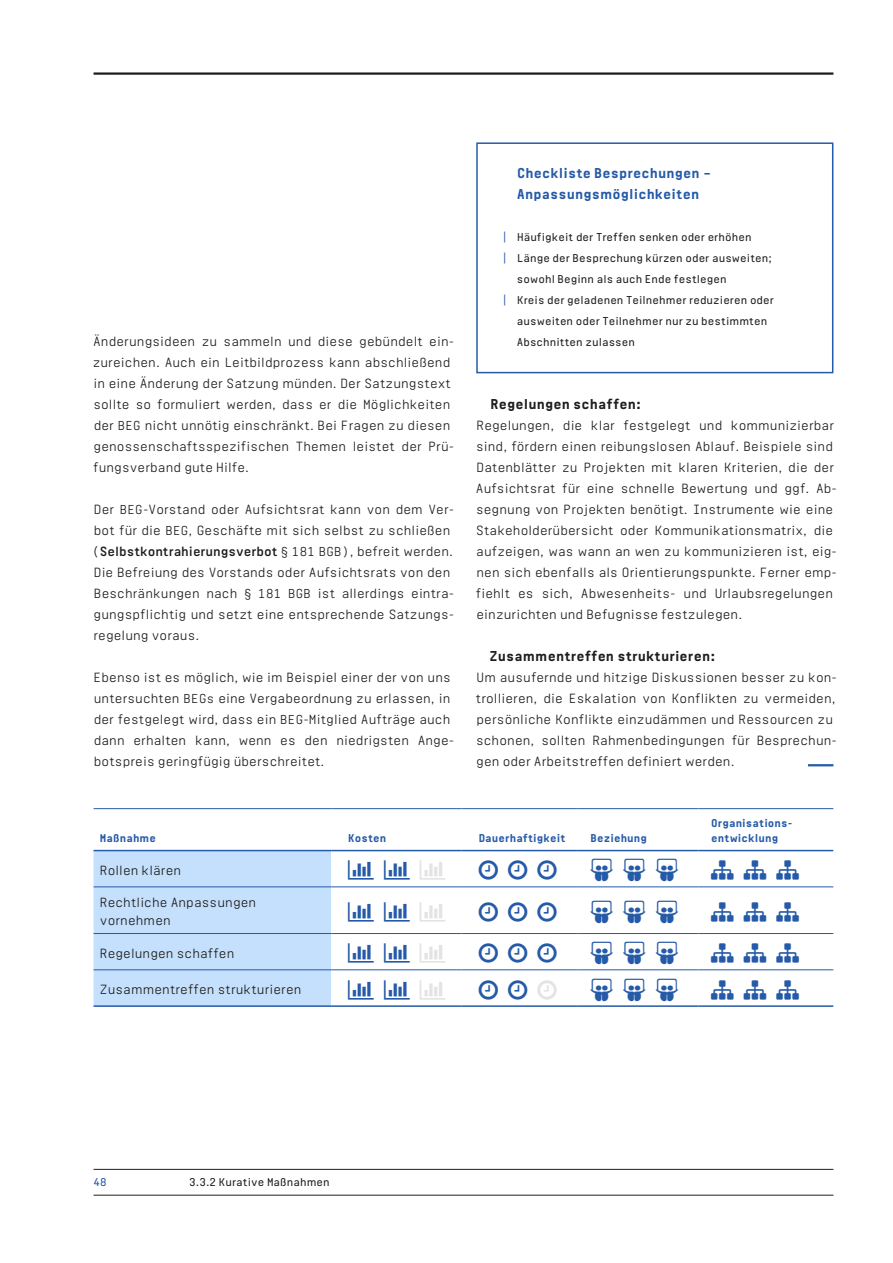
<style>
.page{position:relative;width:893px;height:1263px;background:#fff}
.page>*{position:absolute;margin:0;border:0;box-sizing:border-box;transform-origin:0 0}
.t1{font:22.5px "Font Awesome";color:#255aa8}
.t2{font:900 15.6px "Realtime";letter-spacing:.005em;color:#1d1d1b}
.t3{font:900 15.6px/21px "Realtime";letter-spacing:.005em;color:#255aa8}
.t4{font:14.55px/21px "Realtime";letter-spacing:.005em;color:#1d1d1b}
.t5{font:600 12.3px "Realtime";letter-spacing:.005em;color:#1d1d1b}
.t6{font:900 12.3px/15px "Realtime";letter-spacing:.005em;color:#255aa8}
.t7{font:600 12.3px "Realtime";color:#255aa8}
.s1{font-size:14.1px}
.s2{font-weight:700}
.s3{color:#255aa8}
</style>
<div class="page">
<hr style="left:808px;top:764px;width:25px;height:2px;background:#255aa8">
<div style="left:476px;top:142px;width:357px;height:231px;border:2px solid #255aa8"></div>
<hr style="left:94px;top:808px;width:237px;height:1px;background:#255aa8">
<hr style="left:331px;top:808px;width:131px;height:1px;background:#255aa8">
<hr style="left:462px;top:808px;width:116px;height:1px;background:#255aa8">
<hr style="left:578px;top:808px;width:120px;height:1px;background:#255aa8">
<hr style="left:698px;top:808px;width:135px;height:1px;background:#255aa8">
<hr style="left:94px;top:1005px;width:237px;height:2px;background:#255aa8">
<hr style="left:331px;top:1005px;width:131px;height:2px;background:#255aa8">
<hr style="left:462px;top:1005px;width:116px;height:2px;background:#255aa8">
<hr style="left:578px;top:1005px;width:120px;height:2px;background:#255aa8">
<hr style="left:698px;top:1005px;width:135px;height:2px;background:#255aa8">
<hr style="left:94px;top:1169px;width:739px;height:1px;background:#1d1d1b">
<hr style="left:94px;top:1195px;width:739px;height:1px;background:#1d1d1b">
<hr style="left:94px;top:72px;width:739px;height:3px;background:#1d1d1b">
<svg style="left:94px;top:809px;width:739px;height:197px"></svg>
<p class="t4" style="left:93px;top:330px;width:363px">Änderungsideen zu sammeln und diese gebündelt ein&shy;zureichen. Auch ein Leitbildprozess kann abschließend in eine Änderung der Satzung münden. Der Satzungstext sollte so formuliert werden, dass er die Möglichkeiten der <span class="s1">BEG</span> nicht unnötig einschränkt. Bei Fragen zu diesen genossenschaftsspezifischen Themen leistet der Prü&shy;fungsverband gute Hilfe.</p>
<p class="t4" style="left:92px;top:498px;width:364px">Der <span class="s1">BEG</span>-Vorstand oder Aufsichtsrat kann von dem Ver&shy;bot für die <span class="s1">BEG</span>, Geschäfte mit sich selbst zu schließen (<span class="s2">Selbstkontrahierungsverbot</span> <span class="s1">§ 181 BGB)</span>, befreit werden.<br>Die Befreiung des Vorstands oder Aufsichtsrats von den Beschränkungen nach <span class="s1">§ 181 BGB</span> ist allerdings eintra&shy;gungspflichtig und setzt eine entsprechende Satzungs&shy;regelung voraus.</p>
<p class="t4" style="left:94px;top:666px;width:362px">Ebenso ist es möglich, wie im Beispiel einer der von uns untersuchten <span class="s1">BEGs</span> eine Vergabeordnung zu erlassen, in der festgelegt wird, dass ein <span class="s1">BEG</span>-Mitglied Aufträge auch dann erhalten kann, wenn es den niedrigsten Ange&shy;botspreis geringfügig überschreitet.</p>
<p class="t3" style="left:517px;top:162px;width:196px">Checkliste Besprechungen –<br>Anpassungsmöglichkeiten</p>
<p class="t5" style="left:501px;top:229px;width:252px"><span class="s3">|</span> Häufigkeit der Treffen senken oder erhöhen</p>
<p class="t5" style="left:501px;top:250px;width:272px"><span class="s3">|</span> Länge der Besprechung kürzen oder ausweiten;</p>
<p class="t5" style="left:517px;top:271px;width:211px">sowohl Beginn als auch Ende festlegen</p>
<p class="t5" style="left:501px;top:292px;width:274px"><span class="s3">|</span> Kreis der geladenen Teilnehmer reduzieren oder</p>
<p class="t5" style="left:517px;top:313px;width:252px">ausweiten oder Teilnehmer nur zu bestimmten</p>
<p class="t5" style="left:517px;top:334px;width:120px">Abschnitten zulassen</p>
<p class="t2" style="left:491px;top:394px;width:152px">Regelungen schaffen:</p>
<p class="t4" style="left:476px;top:414px;width:363px">Regelungen, die klar festgelegt und kommunizierbar sind, fördern einen reibungslosen Ablauf. Beispiele sind Datenblätter zu Projekten mit klaren Kriterien, die der Aufsichtsrat für eine schnelle Bewertung und ggf. Ab&shy;segnung von Projekten benötigt. Instrumente wie eine Stakeholderübersicht oder Kommunikationsmatrix, die aufzeigen, was wann an wen zu kommunizieren ist, eig&shy;nen sich ebenfalls als Orientierungspunkte. Ferner emp&shy;fiehlt es sich, Abwesenheits- und Urlaubsregelungen einzurichten und Befugnisse festzulegen.</p>
<p class="t2" style="left:490px;top:646px;width:227px">Zusammentreffen strukturieren:</p>
<p class="t4" style="left:476px;top:666px;width:363px">Um ausufernde und hitzige Diskussionen besser zu kon&shy;trollieren, die Eskalation von Konflikten zu vermeiden, persönliche Konflikte einzudämmen und Ressourcen zu schonen, sollten Rahmenbedingungen für Besprechun&shy;gen oder Arbeitstreffen definiert werden.</p>
<p class="t6" style="left:100px;top:830px;width:58px">Maßnahme</p>
<p class="t6" style="left:348px;top:830px;width:40px">Kosten</p>
<p class="t6" style="left:479px;top:830px;width:88px">Dauerhaftigkeit</p>
<p class="t6" style="left:590px;top:830px;width:58px">Beziehung</p>
<p class="t6" style="left:711px;top:815px;width:83px">Organisations&shy;entwicklung</p>
<p class="t4" style="left:100px;top:858px;width:83px">Rollen klären</p>
<h1 class="t1" style="left:711px;top:859px;width:89px">➔ ➔ ➔</h1>
<p class="t4" style="left:100px;top:892px;width:158px;line-height:18px">Rechtliche Anpassungen vornehmen</p>
<h1 class="t1" style="left:711px;top:900px;width:89px">➔ ➔ ➔</h1>
<p class="t4" style="left:100px;top:941px;width:136px">Regelungen schaffen</p>
<h1 class="t1" style="left:711px;top:942px;width:89px">➔ ➔ ➔</h1>
<p class="t4" style="left:100px;top:977px;width:203px">Zusammentreffen strukturieren</p>
<h1 class="t1" style="left:711px;top:978px;width:89px">➔ ➔ ➔</h1>
<p class="t7" style="left:94px;top:1174px;width:15px">48</p>
<p class="t5" style="left:189px;top:1174px;width:142px">3.3.2 Kurative Maßnahmen</p>
</div>
